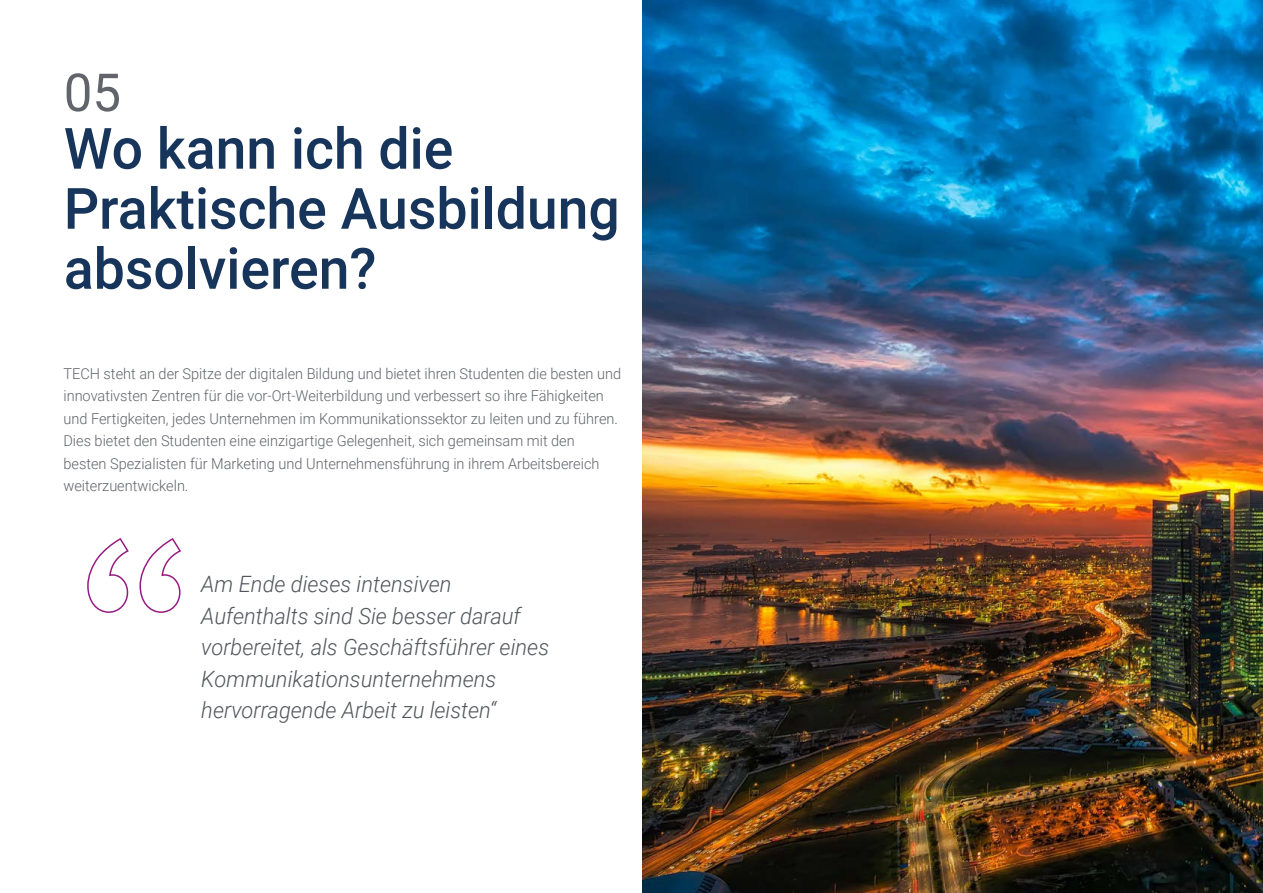
<style>
.page{position:relative;width:1263px;height:893px;background:#fff}
.page>*{position:absolute;margin:0;border:0;box-sizing:border-box;transform-origin:0 0}
.t1{font:500 57px/60px "Roboto";color:#17355b}
.t2{font:52.5px "Roboto";color:#61646a}
.t3{font:italic 300 22.5px/31.5px "Roboto";color:#52555b}
.t4{font:300 15px/22.5px "Roboto";color:#61646a}
</style>
<div class="page">
<img style="left:642px;top:0;width:621px;height:893px">
<svg style="left:87px;top:538px;width:94px;height:75px"></svg>
<h2 class="t2" style="left:64px;top:56px;width:59px">05</h2>
<h1 class="t1" style="left:64px;top:116px;width:557px">Wo kann ich die<br>Praktische Ausbildung absolvieren?</h1>
<p class="t4" style="left:63px;top:362px;width:559px">TECH steht an der Spitze der digitalen Bildung und bietet ihren Studenten die besten und innovativsten Zentren für die vor-Ort-Weiterbildung und verbessert so ihre Fähigkeiten und Fertigkeiten, jedes Unternehmen im Kommunikationssektor zu leiten und zu führen.<br>Dies bietet den Studenten eine einzigartige Gelegenheit, sich gemeinsam mit den besten Spezialisten für Marketing und Unternehmensführung in ihrem Arbeitsbereich weiterzuentwickeln.</p>
<h3 class="t3" style="left:201px;top:568px;width:349px">Am Ende dieses intensiven Aufenthalts sind Sie besser darauf vorbereitet, als Geschäftsführer eines Kommunikationsunternehmens hervorragende Arbeit zu leisten“</h3>
</div>
